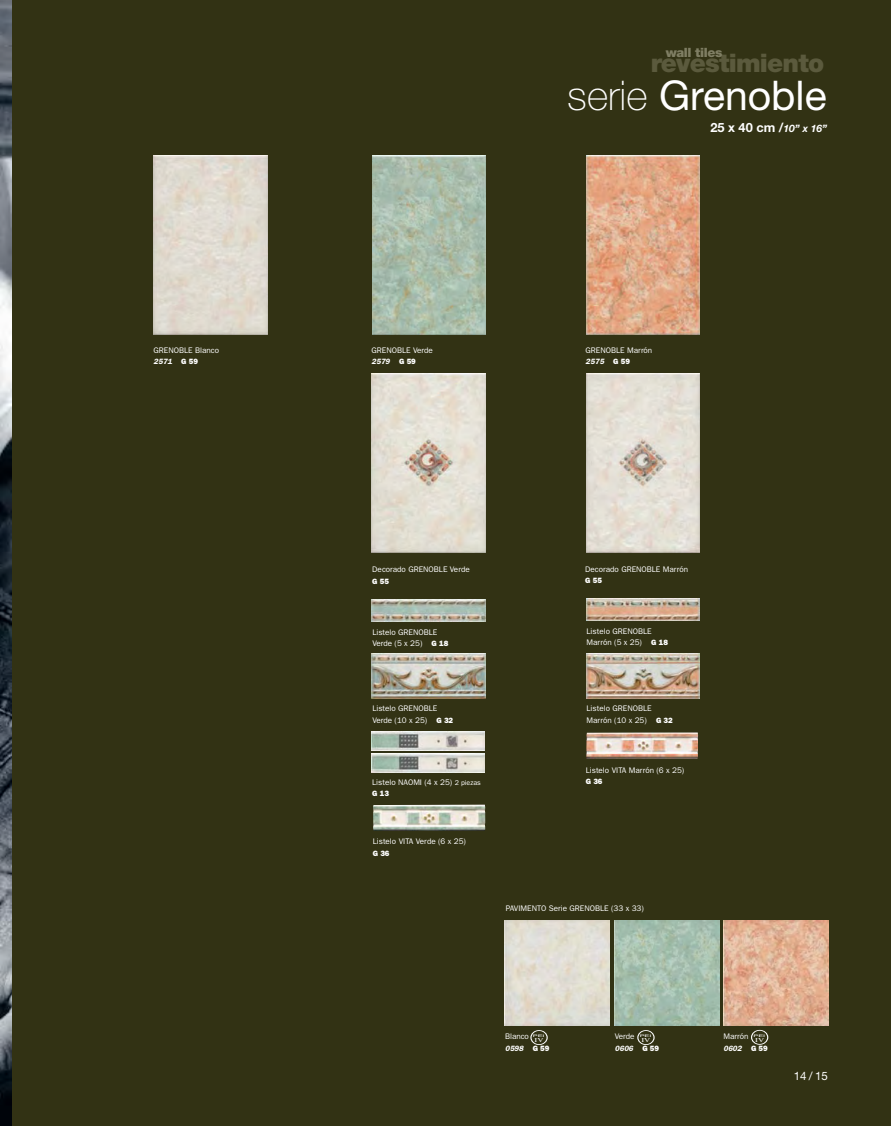
<style>
.page{position:relative;width:891px;height:1126px;background:#fff}
.page>*{position:absolute;margin:0;border:0;box-sizing:border-box;transform-origin:0 0}
.t1{font:40.95px "Helvetica Neue";color:#fff}
.t2{font:900 25.5px "Helvetica Neue";letter-spacing:-.03em;color:#5b5a3d}
.t3{font:700 12.75px "Helvetica Neue";color:#fff}
.t4{font:900 12.75px "Helvetica Neue";letter-spacing:-.03em;color:#7f7e63}
.t5{font:11.55px "Helvetica Neue";color:#fff}
.t6{font:8.1px/11.6px "Franklin Gothic";color:#fff}
.t7{font:italic 600 7.65px "Franklin Gothic";color:#fff}
.t8{font:800 7.65px "Franklin Gothic";color:#fff}
.t9{font:6px "Times";color:#fff;scale:1.41 1}
.t10{font:3.45px "Helvetica";color:#fff;scale:2.08 1}
.s1{font-weight:800;font-style:normal}
.s2{font-weight:100}
.s3{font-style:italic;font-size:10.2px}
.s4{font-weight:800;font-size:7.65px}
.s5{font-size:7.05px}
</style>
<div class="page">
<div style="left:1px;top:0;width:889px;height:1125px;background:#323214"></div>
<img style="left:1px;top:0;width:10px;height:1125px">
<img style="left:723px;top:920px;width:105px;height:105px">
<img style="left:614px;top:920px;width:105px;height:105px">
<div style="left:751px;top:1029px;width:17px;height:15px;border:1px solid #fff;border-radius:50%"></div>
<div style="left:530px;top:1029px;width:17px;height:15px;border:1px solid #fff;border-radius:50%"></div>
<img style="left:505px;top:920px;width:105px;height:105px">
<div style="left:637px;top:1029px;width:17px;height:15px;border:1px solid #fff;border-radius:50%"></div>
<img style="left:154px;top:155px;width:113px;height:179px">
<img style="left:372px;top:155px;width:113px;height:179px">
<img style="left:586px;top:155px;width:113px;height:179px">
<img style="left:372px;top:373px;width:113px;height:179px">
<img style="left:586px;top:373px;width:113px;height:179px">
<img style="left:372px;top:599px;width:113px;height:22px">
<img style="left:372px;top:653px;width:113px;height:44px">
<img style="left:586px;top:598px;width:113px;height:22px">
<img style="left:586px;top:653px;width:113px;height:45px">
<img style="left:586px;top:732px;width:112px;height:26px">
<img style="left:373px;top:804px;width:112px;height:26px">
<img style="left:371px;top:731px;width:113px;height:18px">
<img style="left:372px;top:753px;width:113px;height:18px">
<p class="t6" style="left:154px;top:344px;width:67px">GRENOBLE Blanco</p>
<p class="t7" style="left:154px;top:359px;width:46px">2571 <span class="s1">G 5 9</span></p>
<h3 class="t4" style="left:665px;top:48px;width:58px">wall tiles</h3>
<h2 class="t2" style="left:650px;top:54px;width:175px">revestimiento</h2>
<h1 class="t1" style="left:567px;top:80px;width:261px"><span class="s2">serie</span> Grenoble</h1>
<h3 class="t3" style="left:710px;top:123px;width:118px">25 x 40 cm /<span class="s3">10” x 16”</span></h3>
<p class="t6" style="left:371px;top:344px;width:63px">GRENOBLE Verde</p>
<p class="t7" style="left:371px;top:359px;width:46px">2579 <span class="s1">G 5 9</span></p>
<p class="t6" style="left:585px;top:344px;width:68px">GRENOBLE Marrón</p>
<p class="t7" style="left:585px;top:359px;width:46px">2575 <span class="s1">G 5 9</span></p>
<p class="t6" style="left:372px;top:564px;width:99px">Decorado GRENOBLE Verde</p>
<p class="t8" style="left:372px;top:578px;width:18px">G 55</p>
<p class="t6" style="left:372px;top:626px;width:77px">Listelo GRENOBLE<br>Verde (5 x 25) <span class="s4">G 18</span></p>
<p class="t6" style="left:372px;top:703px;width:82px">Listelo GRENOBLE<br>Verde (10 x 25) <span class="s4">G 32</span></p>
<p class="t6" style="left:372px;top:776px;width:110px">Listelo NAOMI (4 x 25) <span class="s5">2 piezas</span></p>
<p class="t8" style="left:372px;top:791px;width:18px">G 13</p>
<p class="t6" style="left:373px;top:835px;width:95px">Listelo VITA Verde (6 x 25)</p>
<p class="t8" style="left:373px;top:850px;width:18px">G 36</p>
<p class="t6" style="left:585px;top:563px;width:104px">Decorado GRENOBLE Marrón</p>
<p class="t8" style="left:585px;top:577px;width:18px">G 55</p>
<p class="t6" style="left:586px;top:625px;width:83px">Listelo GRENOBLE<br>Marrón (5 x 25) <span class="s4">G 18</span></p>
<p class="t6" style="left:586px;top:703px;width:88px">Listelo GRENOBLE<br>Marrón (10 x 25) <span class="s4">G 32</span></p>
<p class="t6" style="left:585px;top:764px;width:100px">Listelo VITA Marrón (6 x 25)</p>
<p class="t8" style="left:585px;top:778px;width:18px">G 36</p>
<p class="t6" style="left:506px;top:903px;width:139px">PAVIMENTO Serie GRENOBLE (33 x 33)</p>
<p class="t6" style="left:505px;top:1030px;width:25px">Blanco</p>
<p class="t7" style="left:505px;top:1045px;width:46px">0598 <span class="s1">G 5 9</span></p>
<p class="t10" style="left:533px;top:1033px;width:7px">PEI</p>
<p class="t9" style="left:534px;top:1037px;width:8px">IV</p>
<p class="t6" style="left:614px;top:1030px;width:21px">Verde</p>
<p class="t7" style="left:614px;top:1045px;width:46px">0606 <span class="s1">G 5 9</span></p>
<p class="t10" style="left:639px;top:1033px;width:7px">PEI</p>
<p class="t9" style="left:641px;top:1037px;width:8px">IV</p>
<p class="t6" style="left:723px;top:1030px;width:27px">Marrón</p>
<p class="t7" style="left:723px;top:1044px;width:46px">0602 <span class="s1">G 5 9</span></p>
<p class="t10" style="left:753px;top:1033px;width:7px">PEI</p>
<p class="t9" style="left:755px;top:1037px;width:8px">IV</p>
<h3 class="t5" style="left:793px;top:1070px;width:35px">14 / 15</h3>
</div>
